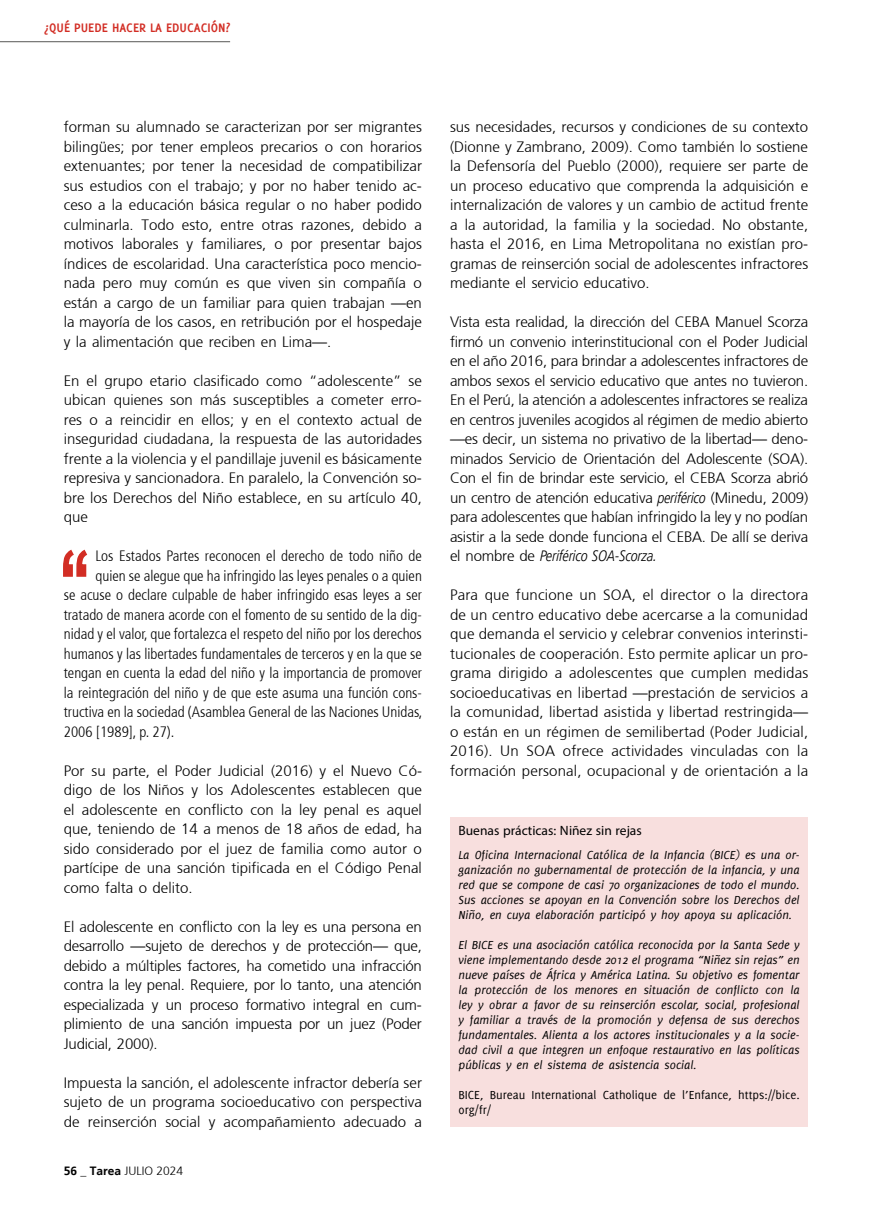
<style>
.page{position:relative;width:872px;height:1212px;background:#fff}
.page>*{position:absolute;margin:0;border:0;box-sizing:border-box;transform-origin:0 0}
.t1{font:300 15px/19.5px "Frutiger";color:#000;text-align:justify}
.t2{font:300 condensed 15px "Frutiger 47";color:#000}
.t3{font:15px "Frutiger LTW04 48 Light Cond It";letter-spacing:-.015em;color:#000}
.t4{font:13.5px "Myriad Pro";color:#000}
.t5{font:700 13.5px "Delicious";color:#d22d24}
.t6{font:italic 12.75px/15px "Delicious";color:#000;text-align:justify}
.t7{font:12.75px/15px "Delicious";color:#000}
.t8{font:300 12px "Frutiger";color:#000}
.s1{font-weight:700}
.s2{font-family:"Frutiger LTW04 48 Light Cond It";font-weight:400}
.s3{font-family:"Frutiger";font-weight:300}
</style>
<div class="page">
<hr style="left:0;top:41px;width:230px;height:1px;background:#575756">
<div style="left:450px;top:817px;width:357px;height:309px;background:#f8dfde"></div>
<svg style="left:63px;top:549px;width:25px;height:28px"></svg>
<p class="t5" style="left:44px;top:20px;width:188px">¿QUÉ PUEDE HACER LA EDUCACIÓN?</p>
<p class="t1" style="left:64px;top:117px;width:360px">forman su alumnado se caracterizan por ser migrantes bilingües; por tener empleos precarios o con horarios extenuantes; por tener la necesidad de compatibilizar sus estudios con el trabajo; y por no haber tenido ac&shy;ceso a la educación básica regular o no haber podido culminarla. Todo esto, entre otras razones, debido a motivos laborales y familiares, o por presentar bajos índices de escolaridad. Una característica poco mencio&shy;nada pero muy común es que viven sin compañía o están a cargo de un familiar para quien trabajan —en la mayoría de los casos, en retribución por el hospedaje y la alimentación que reciben en Lima—.</p>
<p class="t1" style="left:64px;top:371px;width:360px">En el grupo etario clasificado como “adolescente” se ubican quienes son más susceptibles a cometer erro&shy;res o a reincidir en ellos; y en el contexto actual de inseguridad ciudadana, la respuesta de las autoridades frente a la violencia y el pandillaje juvenil es básicamente represiva y sancionadora. En paralelo, la Convención so&shy;bre los Derechos del Niño establece, en su artículo 40, que</p>
<p class="t2" style="left:95px;top:547px;width:328px">Los Estados Partes reconocen el derecho de todo niño de</p>
<p class="t2" style="left:95px;top:567px;width:328px">quien se alegue que ha infringido las leyes penales o a quien</p>
<p class="t2" style="left:64px;top:586px;width:359px">se acuse o declare culpable de haber infringido esas leyes a ser</p>
<p class="t2" style="left:64px;top:606px;width:359px">tratado de manera acorde con el fomento de su sentido de la dig-</p>
<p class="t2" style="left:64px;top:625px;width:359px">nidad y el valor, que fortalezca el respeto del niño por los derechos</p>
<p class="t2" style="left:64px;top:645px;width:359px">humanos y las libertades fundamentales de terceros y en la que se</p>
<p class="t2" style="left:64px;top:664px;width:360px">tengan en cuenta la edad del niño y la importancia de promover</p>
<p class="t2" style="left:64px;top:684px;width:360px">la reintegración del niño y de que este asuma una función cons-</p>
<p class="t2" style="left:64px;top:703px;width:360px">tructiva en la sociedad (Asamblea General de las Naciones Unidas,</p>
<p class="t2" style="left:64px;top:723px;width:112px">2006 [1989], p. 27).</p>
<p class="t1" style="left:64px;top:761px;width:360px">Por su parte, el Poder Judicial (2016) y el Nuevo Có&shy;digo de los Niños y los Adolescentes establecen que el adolescente en conflicto con la ley penal es aquel que, teniendo de 14 a menos de 18 años de edad, ha sido considerado por el juez de familia como autor o partícipe de una sanción tipificada en el Código Penal como falta o delito.</p>
<p class="t1" style="left:64px;top:917px;width:360px">El adolescente en conflicto con la ley es una persona en desarrollo —sujeto de derechos y de protección— que, debido a múltiples factores, ha cometido una infracción contra la ley penal. Requiere, por lo tanto, una atención especializada y un proceso formativo integral en cum&shy;plimiento de una sanción impuesta por un juez (Poder Judicial, 2000).</p>
<p class="t1" style="left:64px;top:1073px;width:360px">Impuesta la sanción, el adolescente infractor debería ser sujeto de un programa socioeducativo con perspectiva de reinserción social y acompañamiento adecuado a</p>
<p class="t8" style="left:64px;top:1164px;width:121px"><span class="s1">56</span> _ <span class="s1">Tarea</span> JULIO 2024</p>
<p class="t1" style="left:450px;top:117px;width:360px">sus necesidades, recursos y condiciones de su contexto (Dionne y Zambrano, 2009). Como también lo sostiene la Defensoría del Pueblo (2000), requiere ser parte de un proceso educativo que comprenda la adquisición e internalización de valores y un cambio de actitud frente a la autoridad, la familia y la sociedad. No obstante, hasta el 2016, en Lima Metropolitana no existían pro&shy;gramas de reinserción social de adolescentes infractores mediante el servicio educativo.</p>
<p class="t1" style="left:450px;top:312px;width:360px">Vista esta realidad, la dirección del CEBA Manuel Scorza firmó un convenio interinstitucional con el Poder Judicial en el año 2016, para brindar a adolescentes infractores de ambos sexos el servicio educativo que antes no tuvieron.<br>En el Perú, la atención a adolescentes infractores se realiza en centros juveniles acogidos al régimen de medio abierto —es decir, un sistema no privativo de la libertad— deno&shy;minados Servicio de Orientación del Adolescente (SOA).<br>Con el fin de brindar este servicio, el CEBA Scorza abrió un centro de atención educativa <span class="s2">periférico</span> (Minedu, 2009) para adolescentes que habían infringido la ley y no podían asistir a la sede donde funciona el CEBA. De allí se deriva</p>
<p class="t3" style="left:450px;top:547px;width:208px"><span class="s3">el nombre de</span> Periférico SOA-Scorza.</p>
<p class="t1" style="left:450px;top:585px;width:360px">Para que funcione un SOA, el director o la directora de un centro educativo debe acercarse a la comunidad que demanda el servicio y celebrar convenios interinsti&shy;tucionales de cooperación. Esto permite aplicar un pro&shy;grama dirigido a adolescentes que cumplen medidas socioeducativas en libertad —prestación de servicios a la comunidad, libertad asistida y libertad restringida— o están en un régimen de semilibertad (Poder Judicial, 2016). Un SOA ofrece actividades vinculadas con la formación personal, ocupacional y de orientación a la</p>
<p class="t4" style="left:458px;top:822px;width:185px">Buenas prácticas: Niñez sin rejas</p>
<p class="t6" style="left:458px;top:847px;width:343px">La Oficina Internacional Católica de la Infancia (BICE) es una or&shy;ganización no gubernamental de protección de la infancia, y una red que se compone de casi 70 organizaciones de todo el mundo.<br>Sus acciones se apoyan en la Convención sobre los Derechos del Niño, en cuya elaboración participó y hoy apoya su aplicación.</p>
<p class="t6" style="left:458px;top:937px;width:343px">El BICE es una asociación católica reconocida por la Santa Sede y viene implementando desde 2012 el programa “Niñez sin rejas” en nueve países de África y América Latina. Su objetivo es fomentar la protección de los menores en situación de conflicto con la ley y obrar a favor de su reinserción escolar, social, profesional y familiar a través de la promoción y defensa de sus derechos fundamentales. Alienta a los actores institucionales y a la socie&shy;dad civil a que integren un enfoque restaurativo en las políticas públicas y en el sistema de asistencia social.</p>
<p class="t7" style="left:458px;top:1087px;width:342px">BICE, Bureau International Catholique de l’Enfance, https://bice. org/fr/</p>
</div>
